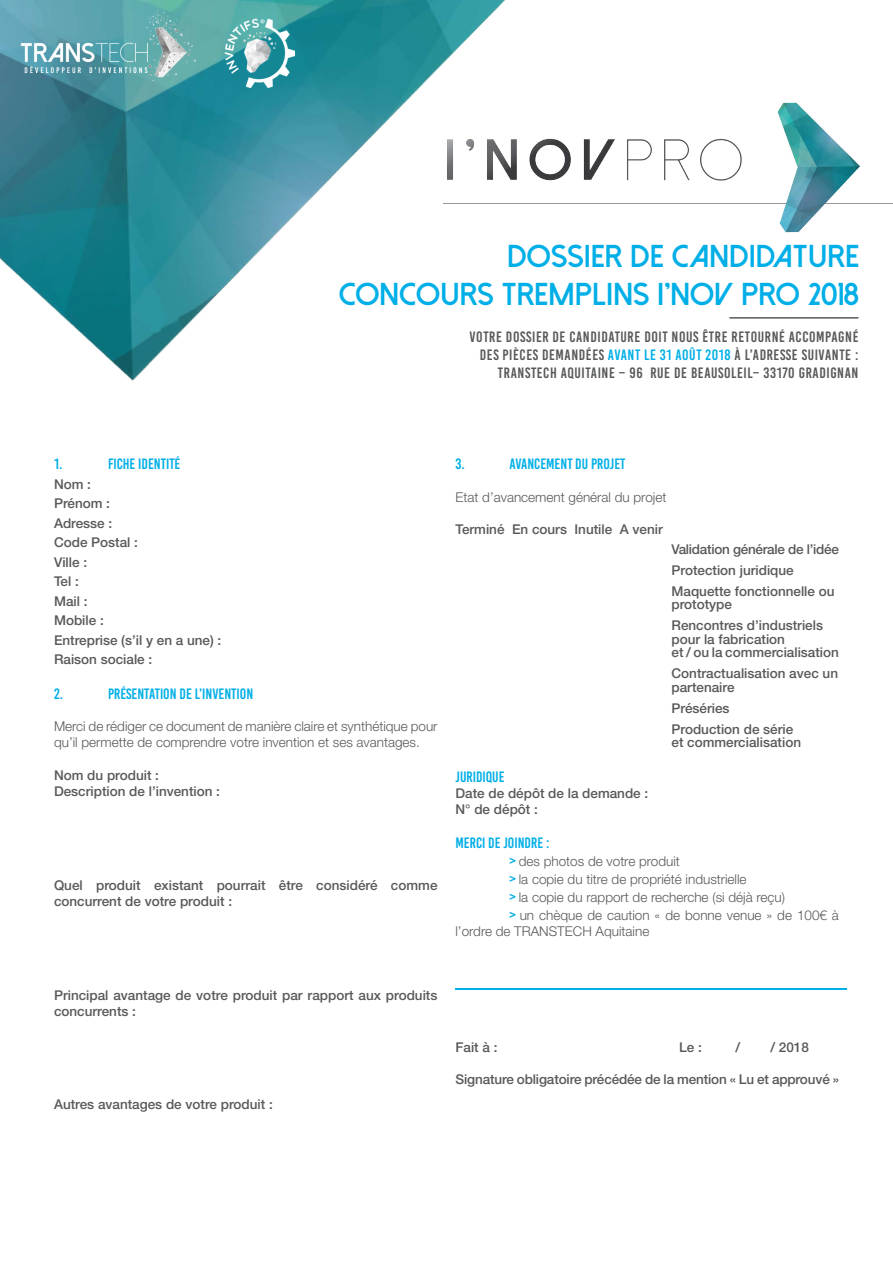
<style>
.page{position:relative;width:893px;height:1263px;background:#fff}
.page>*{position:absolute;margin:0;border:0;box-sizing:border-box;transform-origin:0 0}
.t1{font:800 31.65px "Dolce Vita";color:#00afe7}
.t2{font:15px "Bebas Kai";letter-spacing:.04em;color:#58595b}
.t3{font:15px "Bebas Kai";color:#00afe7}
.t4{font:500 13.5px/16.2px "Helvetica Neue LT Std";color:#58595b}
.t5{font:300 13.5px/16.2px "Helvetica Neue LT Std";color:#58595b}
.t6{font:500 13.5px "Helvetica Neue LT Std";letter-spacing:-.02em;color:#58595b}
.s1{color:#00afe7}
.s2{font-family:"Bebas Kai";font-weight:400;font-size:15px;color:#00afe7}
</style>
<div class="page">
<hr style="left:729px;top:317px;width:129px;height:2px;background:#58595b">
<img style="left:591px;top:102px;width:302px;height:131px">
<img style="left:0;top:0;width:591px;height:381px">
<hr style="left:455px;top:988px;width:392px;height:1px;background:#00afe7">
<img style="left:21px;top:11px;width:174px;height:70px">
<img style="left:224px;top:17px;width:71px;height:70px">
<p class="t1" style="left:507px;top:240px;width:353px">DOSSIER DE CANDIDATURE</p>
<p class="t1" style="left:339px;top:278px;width:522px">CONCOURS TREMPLINS I’NOV PRO 2018</p>
<p class="t2" style="left:470px;top:329px;width:390px">VOTRE DOSSIER DE CANDIDATURE DOIT NOUS ÊTRE RETOURNÉ ACCOMPAGNÉ</p>
<p class="t2" style="left:480px;top:347px;width:380px">DES PIÈCES DEMANDÉES <span class="s1">AVANT LE 31 AOÛT 2018</span> À L’ADRESSE SUIVANTE :</p>
<p class="t2" style="left:498px;top:365px;width:362px">TRANSTECH AQUITAINE – 96 RUE DE BEAUSOLEIL– 33170 GRADIGNAN</p>
<p class="t3" style="left:54px;top:456px;width:10px">1.</p>
<p class="t3" style="left:108px;top:456px;width:74px">FICHE IDENTITÉ</p>
<p class="t4" style="left:54px;top:476px;width:39px">Nom :</p>
<p class="t4" style="left:54px;top:495px;width:58px">Prénom :</p>
<p class="t4" style="left:54px;top:515px;width:60px">Adresse :</p>
<p class="t4" style="left:54px;top:534px;width:86px">Code Postal :</p>
<p class="t4" style="left:54px;top:554px;width:35px">Ville :</p>
<p class="t4" style="left:54px;top:573px;width:26px">Tel :</p>
<p class="t4" style="left:54px;top:593px;width:35px">Mail :</p>
<p class="t4" style="left:54px;top:612px;width:51px">Mobile :</p>
<p class="t4" style="left:54px;top:632px;width:169px">Entreprise (s’il y en a une) :</p>
<p class="t4" style="left:54px;top:651px;width:100px">Raison sociale :</p>
<p class="t3" style="left:54px;top:685px;width:11px">2.</p>
<p class="t3" style="left:108px;top:685px;width:147px">PRÉSENTATION DE L’INVENTION</p>
<p class="t5" style="left:54px;top:718px;width:385px">Merci de rédiger ce document de manière claire et synthétique pour qu’il permette de comprendre votre invention et ses avantages.</p>
<p class="t4" style="left:54px;top:767px;width:107px">Nom du produit :</p>
<p class="t4" style="left:54px;top:783px;width:168px">Description de l’invention :</p>
<p class="t4" style="left:54px;top:876px;width:385px">Quel produit existant pourrait être considéré comme concurrent de votre produit :</p>
<p class="t3" style="left:455px;top:456px;width:11px">3.</p>
<p class="t3" style="left:509px;top:456px;width:117px">AVANCEMENT DU PROJET</p>
<p class="t5" style="left:455px;top:489px;width:212px">Etat d’avancement général du projet</p>
<p class="t4" style="left:455px;top:521px;width:209px">Terminé En cours Inutile A venir</p>
<p class="t6" style="left:671px;top:541px;width:169px">Validation générale de l’idée</p>
<p class="t4" style="left:671px;top:562px;width:124px">Protection juridique</p>
<p class="t4" style="left:671px;top:583px;width:165px">Maquette fonctionnelle ou</p>
<p class="t4" style="left:671px;top:596px;width:62px">prototype</p>
<p class="t4" style="left:671px;top:617px;width:153px">Rencontres d’industriels</p>
<p class="t4" style="left:671px;top:631px;width:115px">pour la fabrication</p>
<p class="t4" style="left:671px;top:644px;width:169px">et / ou la commercialisation</p>
<p class="t4" style="left:671px;top:665px;width:168px">Contractualisation avec un</p>
<p class="t4" style="left:671px;top:679px;width:65px">partenaire</p>
<p class="t4" style="left:671px;top:700px;width:60px">Préséries</p>
<p class="t4" style="left:671px;top:721px;width:123px">Production de série</p>
<p class="t4" style="left:671px;top:734px;width:131px">et commercialisation</p>
<p class="t3" style="left:455px;top:768px;width:51px">JURIDIQUE</p>
<p class="t4" style="left:455px;top:785px;width:194px">Date de dépôt de la demande :</p>
<p class="t4" style="left:455px;top:801px;width:84px">N° de dépôt :</p>
<p class="t3" style="left:455px;top:835px;width:95px">MERCI DE JOINDRE :</p>
<p class="t5" style="left:455px;top:853px;width:226px"><span class="s2">-&gt;</span> des photos de votre produit</p>
<p class="t5" style="left:509px;top:871px;width:239px"><span class="s2">&gt;</span> la copie du titre de propriété industrielle</p>
<p class="t5" style="left:509px;top:889px;width:277px"><span class="s2">&gt;</span> la copie du rapport de recherche (si déjà reçu)</p>
<p class="t5" style="left:455px;top:907px;width:385px;text-indent:54px"><span class="s2">&gt;</span> un chèque de caution « de bonne venue » de 100€ à l’ordre de TRANSTECH Aquitaine</p>
<p class="t4" style="left:54px;top:986px;width:385px">Principal avantage de votre produit par rapport aux produits concurrents :</p>
<p class="t4" style="left:54px;top:1096px;width:220px">Autres avantages de votre produit :</p>
<p class="t4" style="left:455px;top:1038px;width:44px">Fait à :</p>
<p class="t4" style="left:679px;top:1038px;width:24px">Le :</p>
<p class="t4" style="left:736px;top:1038px;width:6px">/</p>
<p class="t4" style="left:770px;top:1038px;width:40px">/ 2018</p>
<p class="t4" style="left:455px;top:1071px;width:385px">Signature obligatoire précédée de la mention « Lu et approuvé »</p>
</div>
